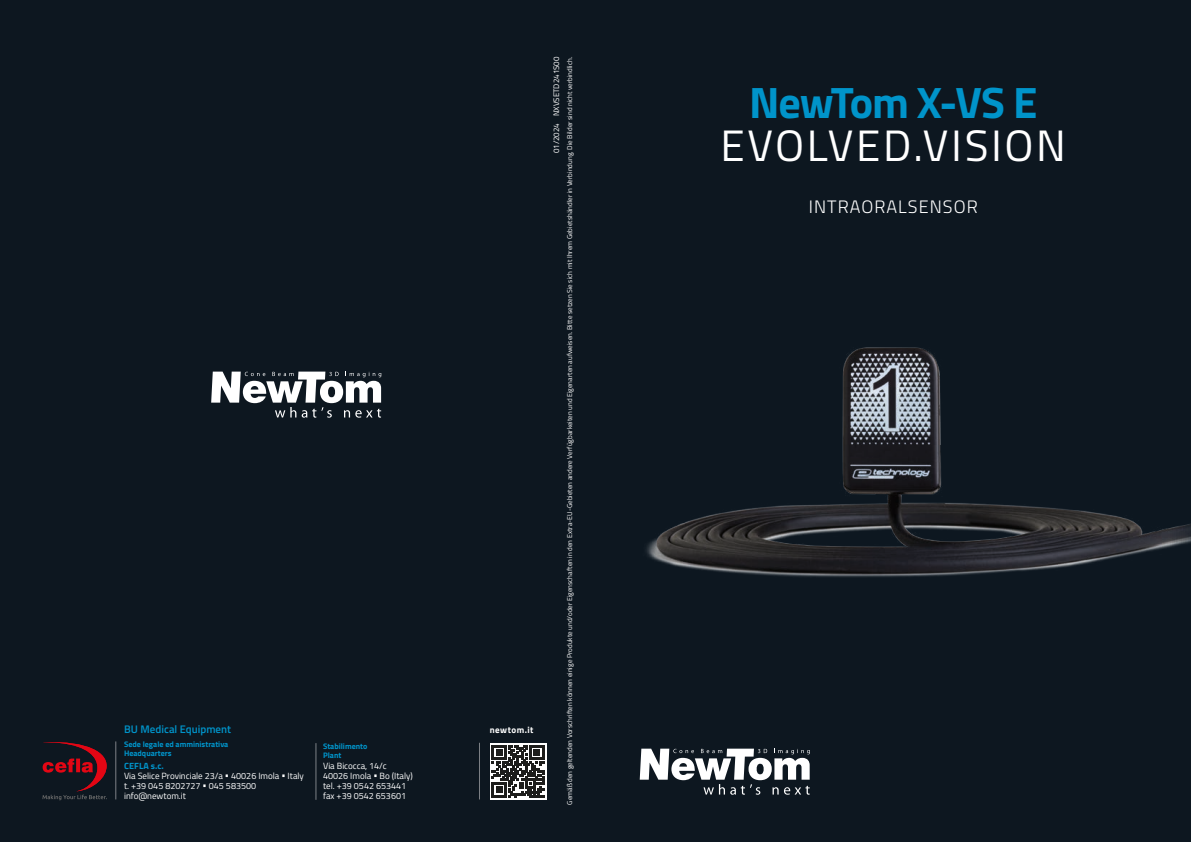
<style>
.page{position:relative;width:1191px;height:842px;background:#0d1720}
.page>*{position:absolute;margin:0;border:0;box-sizing:border-box;transform-origin:0 0}
.t1{font:44px "Titillium";letter-spacing:.06em;color:#fff}
.t2{font:700 44px "Titillium";letter-spacing:-.025em;color:#0094ca}
.t3{font:300 18px "Titillium";letter-spacing:.06em;color:#fff}
.t4{font:600 11px "Titillium";color:#0094ca}
.t5{font:9px/10px "Titillium";color:#fff}
.t6{font:700 9px "Titillium";letter-spacing:.01em;color:#0094ca}
.t7{font:700 9px "Titillium";letter-spacing:.05em;color:#fff}
.t8{font:700 8px/9px "Titillium";color:#0094ca}
.t9{font:8px "Titillium";color:#fff}
.t10{font:7px "Titillium";color:#fff}
</style>
<div class="page">
<svg style="left:211px;top:372px;width:170px;height:46px"></svg>
<svg style="left:639px;top:749px;width:171px;height:46px"></svg>
<svg style="left:490px;top:743px;width:56px;height:56px"></svg>
<svg style="left:492px;top:745px;width:52px;height:52px"></svg>
<hr style="left:116px;top:741px;width:1px;height:58px;background:#7d8186">
<hr style="left:316px;top:743px;width:1px;height:57px;background:#7d8186">
<hr style="left:479px;top:743px;width:1px;height:56px;background:#7d8186">
<svg style="left:43px;top:742px;width:64px;height:58px"></svg>
<img style="left:646px;top:347px;width:545px;height:230px">
<h3 class="t4" style="left:124px;top:720px;width:108px">BU Medical Equipment</h3>
<p class="t7" style="left:490px;top:722px;width:45px">newtom.it</p>
<p class="t8" style="left:323px;top:741px;width:46px">Stabilimento<br>Plant</p>
<p class="t5" style="left:323px;top:761px;width:91px">Via Bicocca, 14/c<br>40026 Imola • Bo (Italy) tel. +39 0542 653441 fax +39 0542 653601</p>
<p class="t8" style="left:124px;top:739px;width:106px">Sede legale ed amministrativa<br>Headquarters</p>
<p class="t6" style="left:124px;top:759px;width:41px">CEFLA s.c.</p>
<p class="t5" style="left:124px;top:771px;width:181px">Via Selice Provinciale 23/a • 40026 Imola • Italy t. +39 045 8202727 • 045 583500 info@newtom.it</p>
<p class="t9" style="left:550px;top:153px;width:98px;rotate:-90deg">01/2024 NXVSETD241S00</p>
<p class="t10" style="left:564px;top:805px;width:749px;rotate:-90deg">Gemäß den geltenden Vorschriften können einige Produkte und/oder Eigenschaften in den Extra-EU-Gebieten andere Verfügbarkeiten und Eigenarten aufweisen. Bitte setzen Sie sich mit Ihrem Gebietshändler in Verbindung. Die Bilder sind nicht verbindlich.</p>
<h1 class="t2" style="left:749px;top:69px;width:290px">NewTom X-VS E</h1>
<h1 class="t1" style="left:720px;top:113px;width:347px">EVOLVED.VISION</h1>
<h2 class="t3" style="left:808px;top:193px;width:171px">INTRAORALSENSOR</h2>
</div>
